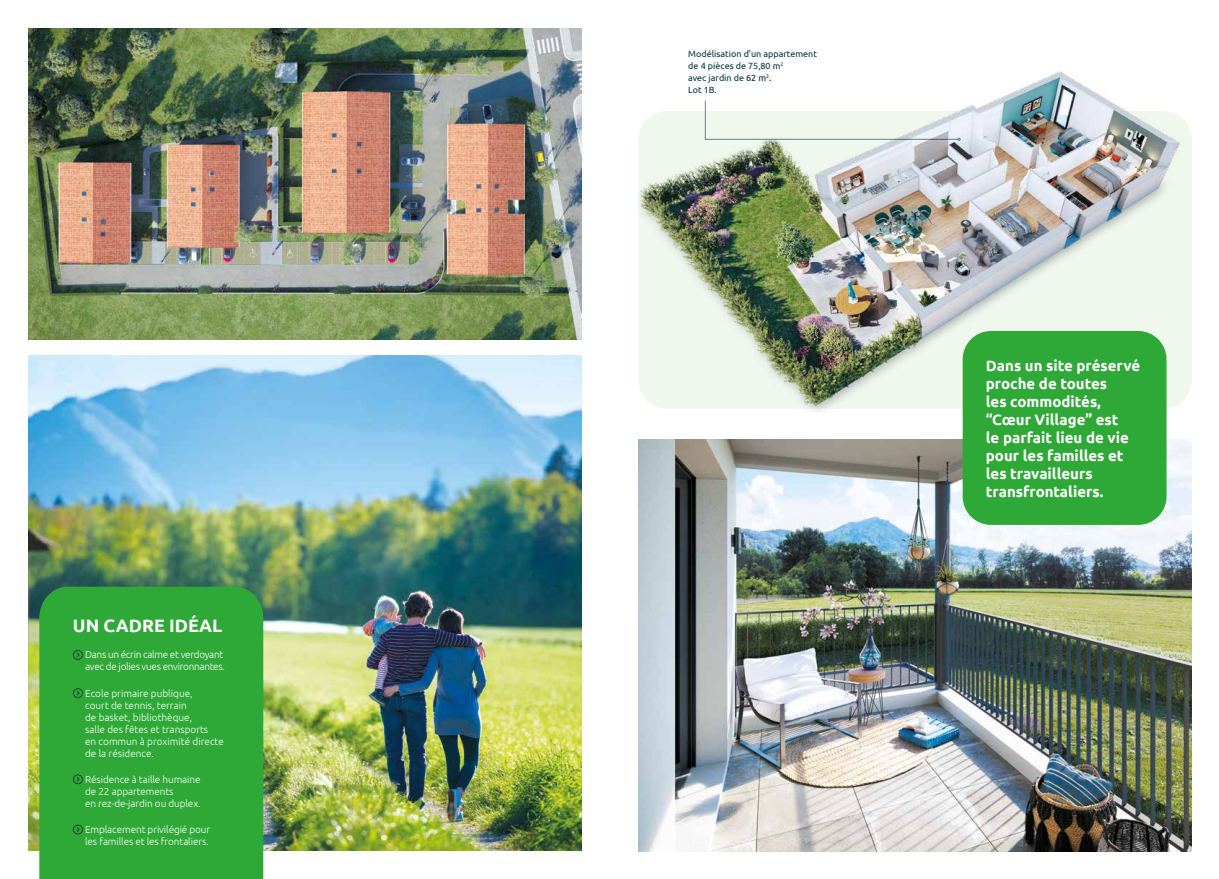
<style>
.page{position:relative;width:1219px;height:879px;background:#fff}
.page>*{position:absolute;margin:0;border:0;box-sizing:border-box;transform-origin:0 0}
.t1{font:700 18px "Ubuntu";color:#fff}
.t2{font:700 15px/18px "Ubuntu";color:#fff}
.t3{font:300 10px/12px "Ubuntu";letter-spacing:-.01em;color:#fff}
.t4{font:300 10px/12px "Ubuntu";letter-spacing:-.03em;color:#fff}
.t5{font:9px/12px "Ubuntu";color:#00343d}
.s1{color:#002129}
</style>
<div class="page">
<img style="left:638px;top:440px;width:554px;height:411px">
<img style="left:638px;top:71px;width:551px;height:342px">
<svg style="left:705px;top:100px;width:255px;height:41px"></svg>
<div style="left:963px;top:331px;width:203px;height:194px;background:#2ea836;border-radius:28px"></div>
<img style="left:28px;top:356px;width:553px;height:494px">
<div style="left:39px;top:587px;width:224px;height:292px;background:#2ea836"></div>
<svg style="left:73px;top:650px;width:10px;height:10px"></svg>
<svg style="left:73px;top:688px;width:10px;height:10px"></svg>
<svg style="left:73px;top:774px;width:10px;height:10px"></svg>
<svg style="left:73px;top:824px;width:10px;height:10px"></svg>
<img style="left:28px;top:28px;width:553px;height:312px">
<h1 class="t1" style="left:73px;top:615px;width:151px">UN CADRE IDÉAL</h1>
<p class="t4" style="left:85px;top:648px;width:141px">Dans un écrin calme et verdoyant avec de jolies vues environnantes.</p>
<p class="t3" style="left:85px;top:687px;width:140px">Ecole primaire publique,<br>court de tennis, terrain<br>de basket, bibliothèque,<br>salle des fêtes et transports<br>en commun à proximité directe de la résidence.</p>
<p class="t3" style="left:85px;top:773px;width:117px">Résidence à taille humaine de 22 appartements<br>en rez-de-jardin ou duplex.</p>
<p class="t3" style="left:85px;top:823px;width:127px">Emplacement privilégié pour les familles et les frontaliers.</p>
<p class="t5" style="left:688px;top:47px;width:130px">Modélisation d’un appartement de 4 pièces de 75,80 m<sup>2<br></sup>avec jardin de <span class="s1">62 m</span><sup>2</sup><span class="s1">.<br></span>Lot 1B.</p>
<h2 class="t2" style="left:986px;top:356px;width:156px">Dans un site préservé proche de toutes<br>les commodités, “Cœur Village” est<br>le parfait lieu de vie pour les familles et les travailleurs transfrontaliers.</h2>
</div>
